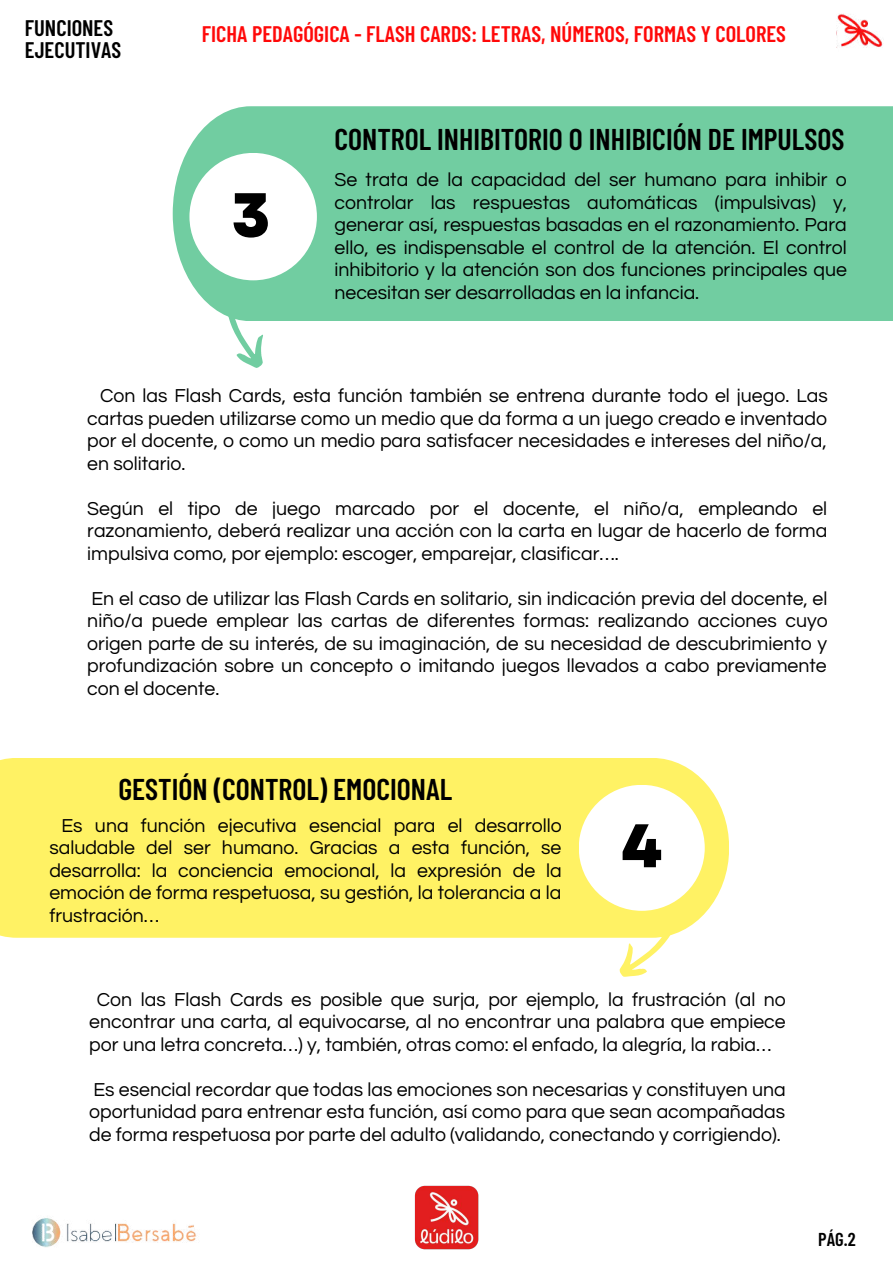
<style>
.page{position:relative;width:893px;height:1264px;background:#fff}
.page>*{position:absolute;margin:0;border:0;box-sizing:border-box;transform-origin:0 0}
.t1{font:800 62.1px "Garet";color:#000}
.t2{font:800 61.35px "Garet";color:#000}
.t3{font:600 30px "Barlow Condensed";color:#000}
.t4{font:600 22.5px "Barlow Condensed";color:#ff0909}
.t5{font:600 22.5px/22.5px "Barlow Condensed";color:#000}
.t6{font:19.5px/22.5px "Questrial";color:#000;text-align:justify}
.t7{font:600 18.6px "Barlow Condensed";color:#000}
</style>
<div class="page">
<svg style="left:229px;top:321px;width:34px;height:47px"></svg>
<div style="left:173px;top:106px;width:719px;height:215px;background:#71cda1"></div>
<div style="left:189px;top:153px;width:128px;height:127px;background:#fff;border-radius:50%"></div>
<svg style="left:611px;top:937px;width:58px;height:40px"></svg>
<div style="left:0;top:758px;width:728px;height:179px;background:#fff264"></div>
<div style="left:578px;top:784px;width:126px;height:126px;background:#fff;border-radius:50%"></div>
<img style="left:414px;top:1185px;width:64px;height:64px">
<img style="left:32px;top:1218px;width:164px;height:29px">
<img style="left:836px;top:14px;width:46px;height:34px">
<p class="t5" style="left:25px;top:15px;width:98px">FUNCIONES<br>EJECUTIVAS</p>
<p class="t4" style="left:202px;top:19px;width:585px">FICHA PEDAGÓGICA - FLASH CARDS: LETRAS, NÚMEROS, FORMAS Y COLORES</p>
<h1 class="t1" style="left:231px;top:170px;width:41px">3</h1>
<h3 class="t3" style="left:334px;top:120px;width:511px">CONTROL INHIBITORIO O INHIBICIÓN DE IMPULSOS</h3>
<p class="t6" style="left:334px;top:169px;width:514px">Se trata de la capacidad del ser humano para inhibir o controlar las respuestas automáticas (impulsivas) y, generar así, respuestas basadas en el razonamiento. Para ello, es indispensable el control de la atención. El control inhibitorio y la atención son dos funciones principales que necesitan ser desarrolladas en la infancia.</p>
<p class="t6" style="left:87px;top:385px;width:741px;text-indent:13px">Con las Flash Cards, esta función también se entrena durante todo el juego. Las cartas pueden utilizarse como un medio que da forma a un juego creado e inventado por el docente, o como un medio para satisfacer necesidades e intereses del niño/a, en solitario.</p>
<p class="t6" style="left:87px;top:497px;width:741px">Según el tipo de juego marcado por el docente, el niño/a, empleando el razonamiento, deberá realizar una acción con la carta en lugar de hacerlo de forma impulsiva como, por ejemplo: escoger, emparejar, clasificar….</p>
<p class="t6" style="left:87px;top:587px;width:741px">En el caso de utilizar las Flash Cards en solitario, sin indicación previa del docente, el niño/a puede emplear las cartas de diferentes formas: realizando acciones cuyo origen parte de su interés, de su imaginación, de su necesidad de descubrimiento y profundización sobre un concepto o imitando juegos llevados a cabo previamente con el docente.</p>
<h3 class="t3" style="left:118px;top:770px;width:335px">GESTIÓN (CONTROL) EMOCIONAL</h3>
<p class="t6" style="left:49px;top:814px;width:514px;text-indent:12px">Es una función ejecutiva esencial para el desarrollo saludable del ser humano. Gracias a esta función, se desarrolla: la conciencia emocional, la expresión de la emoción de forma respetuosa, su gestión, la tolerancia a la frustración…</p>
<h2 class="t2" style="left:621px;top:801px;width:42px">4</h2>
<p class="t6" style="left:89px;top:988px;width:698px;text-indent:8px">Con las Flash Cards es posible que surja, por ejemplo, la frustración (al no encontrar una carta, al equivocarse, al no encontrar una palabra que empiece por una letra concreta…) y, también, otras como: el enfado, la alegría, la rabia…</p>
<p class="t6" style="left:89px;top:1078px;width:698px">Es esencial recordar que todas las emociones son necesarias y constituyen una oportunidad para entrenar esta función, así como para que sean acompañadas de forma respetuosa por parte del adulto (validando, conectando y corrigiendo).</p>
<p class="t7" style="left:818px;top:1226px;width:39px">PÁG.2</p>
</div>
